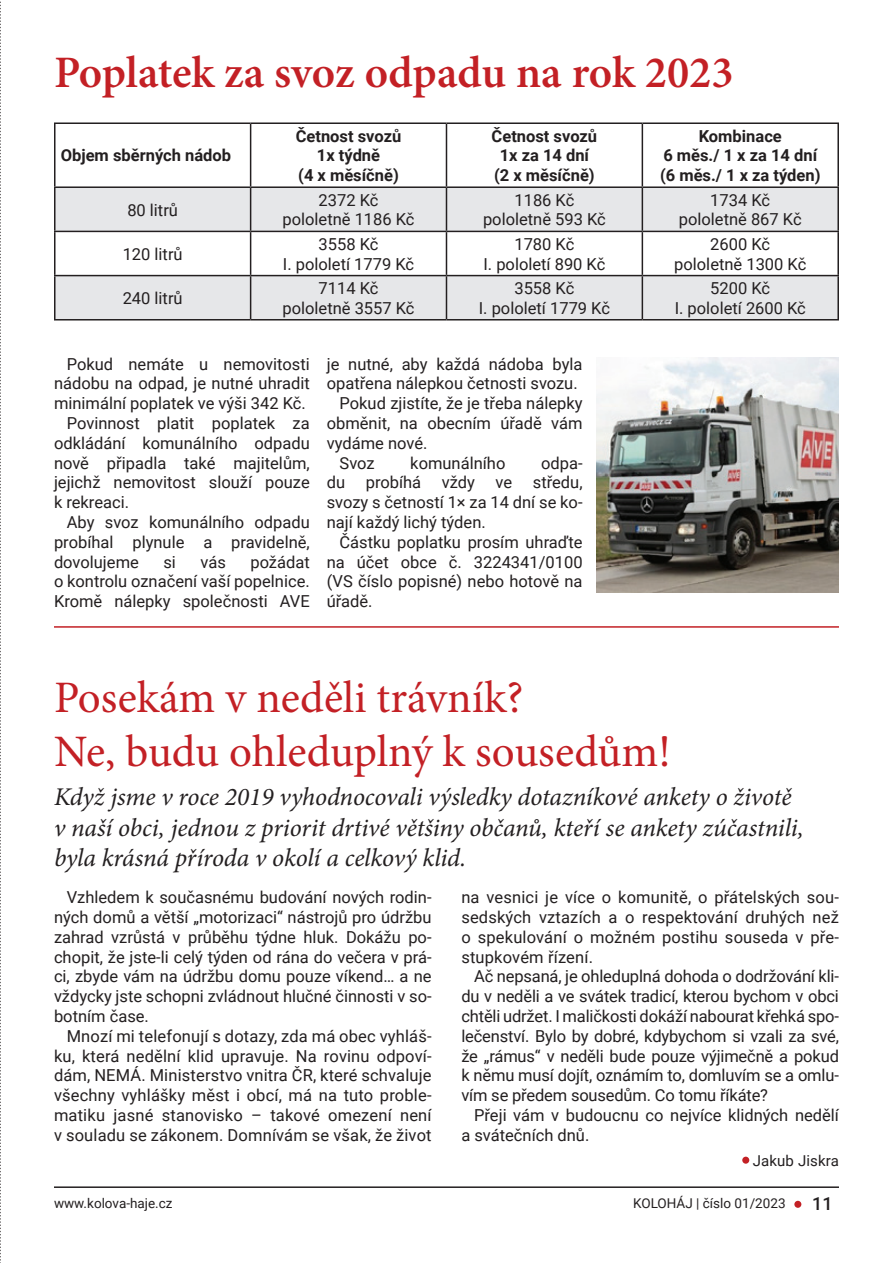
<style>
.page{position:relative;width:893px;height:1263px;background:#fff}
.page>*{position:absolute;margin:0;border:0;box-sizing:border-box;transform-origin:0 0}
.t1{font:45px/54px "Minion Pro";color:#c32025}
.t2{font:600 45px "Minion Pro";color:#c32025}
.t3{font:italic 25.5px/30.6px "Minion Pro";letter-spacing:-.005em;color:#231f20}
.t4{font:500 18px "Roboto";color:#231f20}
.t5{font:16.5px/19.8px "Roboto";color:#231f20;text-align:center}
.t6{font:700 16.5px/19.8px "Roboto";color:#231f20;text-align:center}
.t7{font:15px "Roboto";letter-spacing:.01em;color:#231f20}
.t8{font:13.5px "Roboto";color:#231f20}
</style>
<div class="page">
<hr style="left:54px;top:1186px;width:785px;height:2px;background:#231f20">
<div style="left:794px;top:1201px;width:7px;height:7px;background:#c32025;border-radius:50%"></div>
<svg style="left:0;top:1px;width:1px;height:1262px"></svg>
<svg style="left:56px;top:188px;width:781px;height:131px;fill:#e6e7e9"></svg>
<hr style="left:54px;top:122px;width:197px;height:2px;background:#231f20">
<hr style="left:54px;top:124px;width:2px;height:62px;background:#231f20">
<hr style="left:251px;top:122px;width:195px;height:2px;background:#231f20">
<hr style="left:250px;top:124px;width:1px;height:62px;background:#231f20">
<hr style="left:446px;top:122px;width:196px;height:2px;background:#231f20">
<hr style="left:446px;top:124px;width:1px;height:62px;background:#231f20">
<hr style="left:642px;top:122px;width:197px;height:2px;background:#231f20">
<hr style="left:642px;top:124px;width:1px;height:62px;background:#231f20">
<hr style="left:837px;top:124px;width:2px;height:62px;background:#231f20">
<hr style="left:54px;top:186px;width:197px;height:2px;background:#231f20">
<hr style="left:54px;top:188px;width:2px;height:43px;background:#231f20">
<hr style="left:251px;top:186px;width:195px;height:2px;background:#231f20">
<hr style="left:250px;top:188px;width:1px;height:43px;background:#231f20">
<hr style="left:446px;top:186px;width:196px;height:2px;background:#231f20">
<hr style="left:446px;top:188px;width:1px;height:43px;background:#231f20">
<hr style="left:642px;top:186px;width:197px;height:2px;background:#231f20">
<hr style="left:642px;top:188px;width:1px;height:43px;background:#231f20">
<hr style="left:837px;top:188px;width:2px;height:43px;background:#231f20">
<hr style="left:54px;top:231px;width:197px;height:1px;background:#231f20">
<hr style="left:54px;top:232px;width:2px;height:43px;background:#231f20">
<hr style="left:251px;top:231px;width:195px;height:1px;background:#231f20">
<hr style="left:250px;top:232px;width:1px;height:43px;background:#231f20">
<hr style="left:446px;top:231px;width:196px;height:1px;background:#231f20">
<hr style="left:446px;top:232px;width:1px;height:43px;background:#231f20">
<hr style="left:642px;top:231px;width:197px;height:1px;background:#231f20">
<hr style="left:642px;top:232px;width:1px;height:43px;background:#231f20">
<hr style="left:837px;top:232px;width:2px;height:43px;background:#231f20">
<hr style="left:54px;top:275px;width:197px;height:1px;background:#231f20">
<hr style="left:54px;top:276px;width:2px;height:43px;background:#231f20">
<hr style="left:251px;top:275px;width:195px;height:1px;background:#231f20">
<hr style="left:250px;top:276px;width:1px;height:43px;background:#231f20">
<hr style="left:446px;top:275px;width:196px;height:1px;background:#231f20">
<hr style="left:446px;top:276px;width:1px;height:43px;background:#231f20">
<hr style="left:642px;top:275px;width:197px;height:1px;background:#231f20">
<hr style="left:642px;top:276px;width:1px;height:43px;background:#231f20">
<hr style="left:837px;top:276px;width:2px;height:43px;background:#231f20">
<hr style="left:54px;top:319px;width:197px;height:1px;background:#231f20">
<hr style="left:251px;top:319px;width:195px;height:1px;background:#231f20">
<hr style="left:446px;top:319px;width:196px;height:1px;background:#231f20">
<hr style="left:642px;top:319px;width:197px;height:1px;background:#231f20">
<hr style="left:54px;top:626px;width:785px;height:2px;background:#c32025">
<img style="left:597px;top:357px;width:242px;height:235px">
<div style="left:742px;top:1157px;width:7px;height:7px;background:#c32025;border-radius:50%"></div>
<h1 class="t2" style="left:54px;top:41px;width:681px">Poplatek za svoz odpadu na rok 2023</h1>
<p class="t6" style="left:61px;top:145px;width:172px">Objem sběrných nádob</p>
<p class="t6" style="left:296px;top:125px;width:107px">Četnost svozů<br>1x týdně<br>(4 x měsíčně)</p>
<p class="t6" style="left:492px;top:125px;width:107px">Četnost svozů<br>1x za 14 dní (2 x měsíčně)</p>
<p class="t6" style="left:660px;top:125px;width:162px">Kombinace<br>6 měs./ 1 x za 14 dní (6 měs./ 1 x za týden)</p>
<p class="t5" style="left:127px;top:199px;width:52px">80 litrů</p>
<p class="t5" style="left:282px;top:189px;width:134px">2372 Kč pololetně 1186 Kč</p>
<p class="t5" style="left:483px;top:189px;width:124px">1186 Kč pololetně 593 Kč</p>
<p class="t5" style="left:679px;top:189px;width:124px">1734 Kč pololetně 867 Kč</p>
<p class="t5" style="left:123px;top:243px;width:61px">120 litrů</p>
<p class="t5" style="left:283px;top:233px;width:133px">3558 Kč<br>I. pololetí 1779 Kč</p>
<p class="t5" style="left:483px;top:233px;width:123px">1780 Kč<br>I. pololetí 890 Kč</p>
<p class="t5" style="left:674px;top:233px;width:134px">2600 Kč pololetně 1300 Kč</p>
<p class="t5" style="left:123px;top:287px;width:61px">240 litrů</p>
<p class="t5" style="left:282px;top:278px;width:134px">7114 Kč pololetně 3557 Kč</p>
<p class="t5" style="left:479px;top:278px;width:133px">3558 Kč<br>I. pololetí 1779 Kč</p>
<p class="t5" style="left:675px;top:278px;width:133px">5200 Kč<br>I. pololetí 2600 Kč</p>
<p class="t5" style="left:67px;top:353px;width:245px">Pokud nemáte u nemovitosti</p>
<p class="t5" style="left:54px;top:373px;width:257px">nádobu na odpad, je nutné uhradit</p>
<p class="t5" style="left:54px;top:393px;width:253px">minimální poplatek ve výši 342 Kč.</p>
<p class="t5" style="left:67px;top:413px;width:245px">Povinnost platit poplatek za</p>
<p class="t5" style="left:54px;top:432px;width:257px">odkládání komunálního odpadu</p>
<p class="t5" style="left:54px;top:452px;width:257px">nově připadla také majitelům,</p>
<p class="t5" style="left:54px;top:472px;width:257px">jejichž nemovitost slouží pouze</p>
<p class="t5" style="left:54px;top:492px;width:77px">k rekreaci.</p>
<p class="t5" style="left:67px;top:512px;width:244px">Aby svoz komunálního odpadu</p>
<p class="t5" style="left:54px;top:531px;width:257px">probíhal plynule a pravidelně,</p>
<p class="t5" style="left:54px;top:551px;width:86px">dovolujeme</p>
<p class="t5" style="left:163px;top:551px;width:14px">si</p>
<p class="t5" style="left:200px;top:551px;width:27px">vás</p>
<p class="t5" style="left:54px;top:551px;width:257px;text-align:justify;text-indent:196px">požádat o kontrolu označení vaší popelnice.<br>Kromě nálepky společnosti AVE</p>
<p class="t5" style="left:327px;top:353px;width:257px">je nutné, aby každá nádoba byla</p>
<p class="t5" style="left:327px;top:373px;width:252px">opatřena nálepkou četnosti svozu.</p>
<p class="t5" style="left:340px;top:393px;width:245px">Pokud zjistíte, že je třeba nálepky</p>
<p class="t5" style="left:327px;top:413px;width:257px">obměnit, na obecním úřadě vám</p>
<p class="t5" style="left:327px;top:432px;width:102px">vydáme nové.</p>
<p class="t5" style="left:340px;top:452px;width:37px">Svoz</p>
<p class="t5" style="left:410px;top:452px;width:97px">komunálního</p>
<p class="t5" style="left:327px;top:452px;width:257px;text-align:justify;text-indent:214px">odpa&shy;du probíhá vždy ve středu, svozy s četností 1× za 14 dní se ko&shy;nají každý lichý týden.</p>
<p class="t5" style="left:327px;top:531px;width:257px;text-align:justify;text-indent:13px">Částku poplatku prosím uhraďte na účet obce č. 3224341/0100 (VS číslo popisné) nebo hotově na úřadě.</p>
<h1 class="t1" style="left:54px;top:671px;width:618px">Posekám v neděli trávník?<br>Ne, budu ohleduplný k sousedům!</h1>
<h2 class="t3" style="left:54px;top:782px;width:751px">Když jsme v roce 2019 vyhodnocovali výsledky dotazníkové ankety o životě v naší obci, jednou z priorit drtivé většiny občanů, kteří se ankety zúčastnili, byla krásná příroda v okolí a celkový klid.</h2>
<p class="t5" style="left:54px;top:887px;width:379px;text-align:justify;text-indent:13px">Vzhledem k současnému budování nových rodin&shy;ných domů a větší „motorizaci“ nástrojů pro údržbu zahrad vzrůstá v průběhu týdne hluk. Dokážu po&shy;chopit, že jste-li celý týden od rána do večera v prá&shy;ci, zbyde vám na údržbu domu pouze víkend… a ne vždycky jste schopni zvládnout hlučné činnosti v so&shy;botním čase.</p>
<p class="t5" style="left:54px;top:1025px;width:379px;text-align:justify;text-indent:13px">Mnozí mi telefonují s dotazy, zda má obec vyhláš&shy;ku, která nedělní klid upravuje. Na rovinu odpoví&shy;dám, NEMÁ. Ministerstvo vnitra ČR, které schvaluje všechny vyhlášky měst i obcí, má na tuto proble&shy;matiku jasné stanovisko – takové omezení není v souladu se zákonem. Domnívám se však, že život</p>
<p class="t5" style="left:461px;top:887px;width:379px;text-align:justify">na vesnici je více o komunitě, o přátelských sou&shy;sedských vztazích a o respektování druhých než o spekulování o možném postihu souseda v pře&shy;stupkovém řízení.</p>
<p class="t5" style="left:461px;top:966px;width:379px;text-align:justify;text-indent:13px">Ač nepsaná, je ohleduplná dohoda o dodržování kli&shy;du v neděli a ve svátek tradicí, kterou bychom v obci chtěli udržet. I maličkosti dokáží nabourat křehká spo&shy;lečenství. Bylo by dobré, kdybychom si vzali za své, že „rámus“ v neděli bude pouze výjimečně a pokud k němu musí dojít, oznámím to, domluvím se a omlu&shy;vím se předem sousedům. Co tomu říkáte?</p>
<p class="t5" style="left:461px;top:1105px;width:379px;text-align:left;text-indent:13px">Přeji vám v budoucnu co nejvíce klidných nedělí a svátečních dnů.</p>
<p class="t7" style="left:753px;top:1150px;width:88px">Jakub Jiskra</p>
<p class="t8" style="left:54px;top:1194px;width:120px">www.kolova-haje.cz</p>
<p class="t8" style="left:633px;top:1194px;width:154px">KOLOHÁJ | číslo 01/2023</p>
<p class="t4" style="left:812px;top:1191px;width:22px">11</p>
</div>
